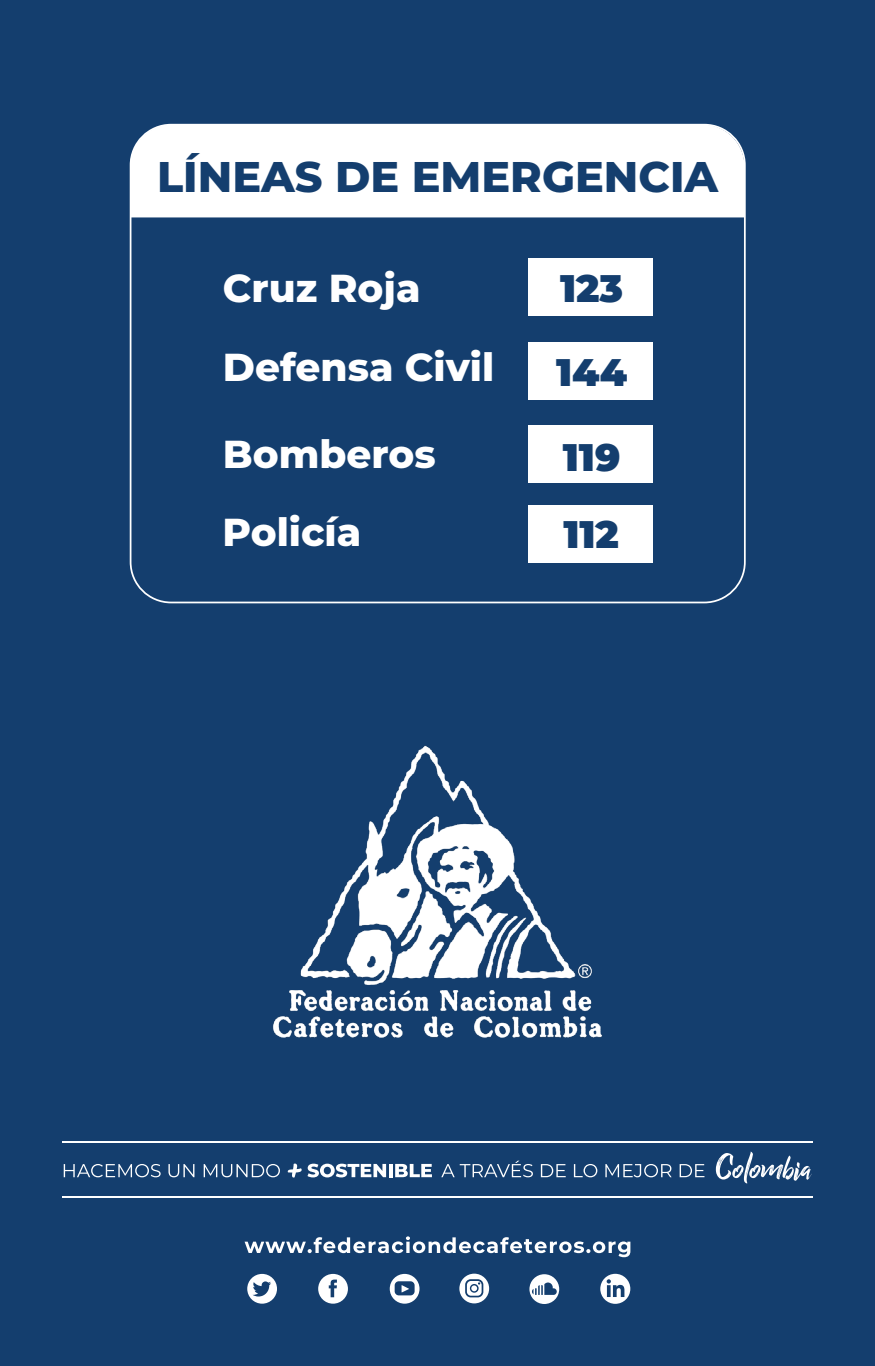
<style>
.page{position:relative;width:875px;height:1366px;background:#143e6e}
.page>*{position:absolute;margin:0;border:0;box-sizing:border-box;transform-origin:0 0}
.t1{font:800 42.88px "Montserrat";color:#143e6e}
.t2{font:800 38.94px/79.3px "Montserrat";color:#fff}
.t3{font:900 38.41px/84.3px "Montserrat";color:#143e6e}
</style>
<div class="page">
<img style="left:273px;top:745px;width:329px;height:293px">
<svg style="left:716px;top:1152px;width:96px;height:31px"></svg>
<hr style="left:62px;top:1141px;width:751px;height:2px;background:#fff">
<hr style="left:62px;top:1196px;width:751px;height:2px;background:#fff">
<svg style="left:64px;top:1164px;width:97px;height:13px"></svg>
<svg style="left:168px;top:1164px;width:26px;height:13px"></svg>
<svg style="left:204px;top:1164px;width:76px;height:13px"></svg>
<svg style="left:441px;top:1161px;width:92px;height:16px"></svg>
<svg style="left:541px;top:1164px;width:25px;height:13px"></svg>
<svg style="left:574px;top:1164px;width:23px;height:13px"></svg>
<svg style="left:605px;top:1164px;width:67px;height:13px"></svg>
<svg style="left:680px;top:1164px;width:24px;height:13px"></svg>
<svg style="left:288px;top:1163px;width:98px;height:14px"></svg>
<hr style="left:389px;top:1164px;width:4px;height:13px;background:#fff">
<svg style="left:395px;top:1164px;width:37px;height:13px"></svg>
<svg style="left:245px;top:1236px;width:385px;height:21px"></svg>
<svg style="left:390px;top:1274px;width:30px;height:30px"></svg>
<svg style="left:247px;top:1274px;width:30px;height:30px"></svg>
<svg style="left:529px;top:1274px;width:30px;height:30px"></svg>
<svg style="left:318px;top:1274px;width:30px;height:30px"></svg>
<svg style="left:459px;top:1274px;width:30px;height:29px"></svg>
<svg style="left:600px;top:1274px;width:30px;height:30px"></svg>
<div style="left:529px;top:259px;width:124px;height:57px;background:#fff"></div>
<div style="left:529px;top:342px;width:124px;height:57px;background:#fff"></div>
<div style="left:529px;top:425px;width:124px;height:58px;background:#fff"></div>
<div style="left:529px;top:506px;width:124px;height:57px;background:#fff"></div>
<div style="left:130px;top:125px;width:614px;height:92px;background:#fff"></div>
<p class="t1" style="left:157px;top:145px;width:564px">LÍNEAS DE EMERGENCIA</p>
<p class="t2" style="left:223px;top:246px;width:273px">Cruz Roja<br>Defensa Civil</p>
<p class="t2" style="left:222px;top:412px;width:215px;line-height:78.4px">Bomberos<br>Policía</p>
<p class="t3" style="left:556px;top:243px;width:72px">123<br>144</p>
<p class="t3" style="left:563px;top:413px;width:59px">119</p>
<p class="t3" style="left:564px;top:490px;width:57px">112</p>
</div>
